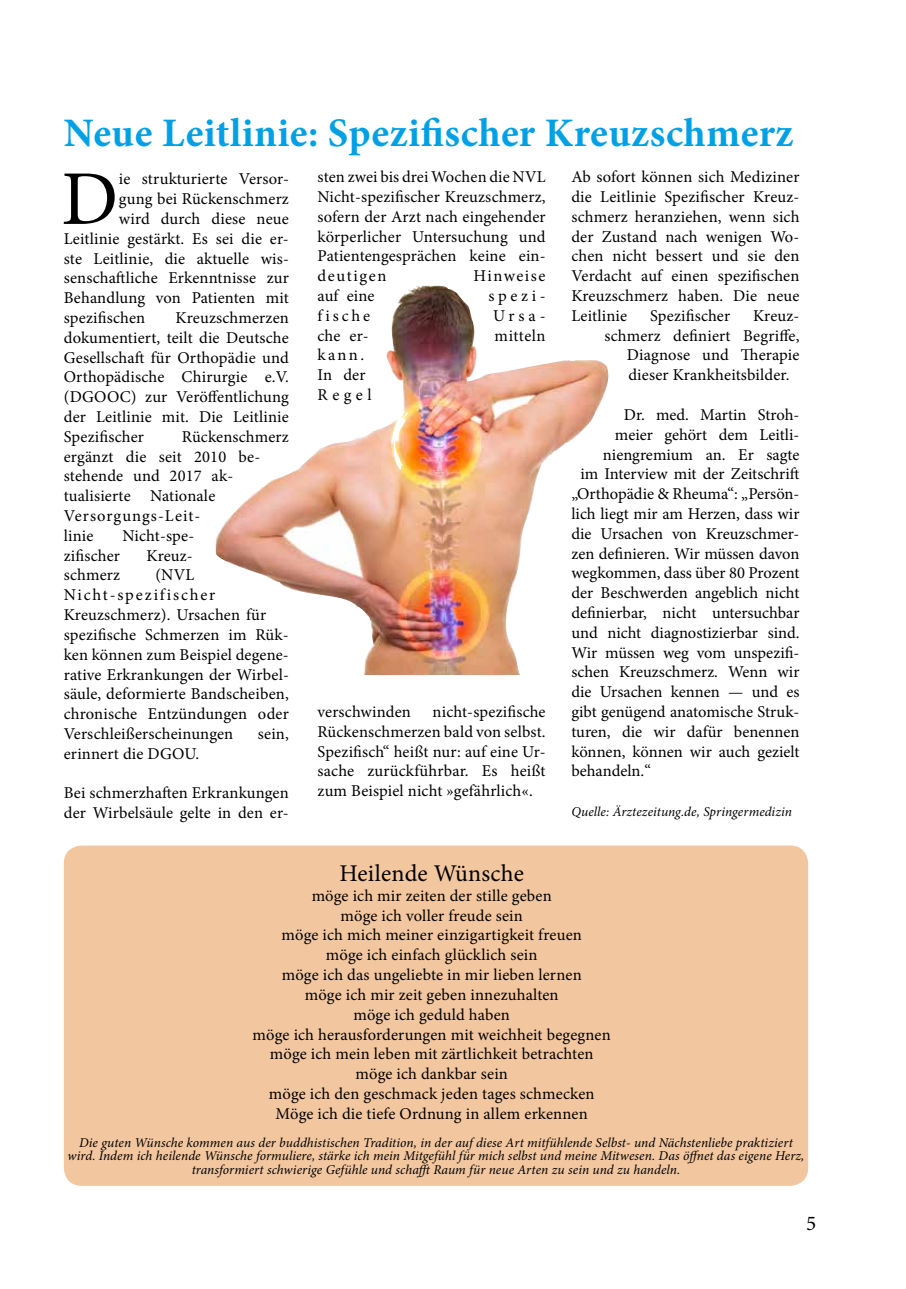
<style>
.page{position:relative;width:906px;height:1289px;background:#fff}
.page>*{position:absolute;margin:0;border:0;box-sizing:border-box;transform-origin:0 0}
.t1{font:77.4px "Minion Pro";color:#000}
.t2{font:700 40.5px "Minion Pro";letter-spacing:.01em;color:#00a1e4}
.t3{font:24px "Minion Pro";letter-spacing:.01em;color:#000}
.t4{font:21px "Minion Pro";color:#000}
.t5{font:16.5px/19.8px "Minion Pro";letter-spacing:.005em;color:#000;text-align:justify}
.t6{font:16.5px/19.8px "Minion Pro";letter-spacing:.145em;color:#000}
.t7{font:16.5px "Minion Pro";letter-spacing:.09em;color:#000}
.t8{font:16.5px "Minion Pro";letter-spacing:.03em;color:#000}
.t9{font:italic 13.5px/13.5px "Minion Pro";letter-spacing:.005em;color:#000;text-align:center}
</style>
<div class="page">
<img style="left:215px;top:285px;width:394px;height:390px">
<div style="left:64px;top:845px;width:744px;height:340px;background:#f2c69f;border-radius:18px"></div>
<h2 class="t2" style="left:64px;top:105px;width:731px">Neue Leitlinie: Spezifischer Kreuzschmerz</h2>
<h1 class="t1" style="left:61px;top:147px;width:58px">D</h1>
<p class="t5" style="left:119px;top:169px;width:171px">ie strukturierte Versor-</p>
<p class="t5" style="left:317px;top:167px;width:230px">sten zwei bis drei Wochen die NVL Nicht-spezifischer Kreuzschmerz, sofern der Arzt nach eingehender körperlicher Untersuchung und Patientengesprächen keine ein&shy;deutigen</p>
<p class="t5" style="left:571px;top:167px;width:230px">Ab sofort können sich Mediziner die Leitlinie Spezifischer Kreuz&shy;schmerz heranziehen, wenn sich der Zustand nach wenigen Wo&shy;chen nicht bessert und sie den Verdacht auf einen spezifischen Kreuzschmerz haben. Die neue Leitlinie</p>
<p class="t5" style="left:119px;top:189px;width:171px">gung bei Rückenschmerz</p>
<p class="t5" style="left:119px;top:209px;width:171px">wird durch diese neue</p>
<p class="t5" style="left:64px;top:229px;width:226px">Leitlinie gestärkt. Es sei die er-</p>
<p class="t5" style="left:64px;top:248px;width:227px">ste Leitlinie, die aktuelle wis-</p>
<p class="t5" style="left:64px;top:268px;width:227px">senschaftliche Erkenntnisse zur</p>
<p class="t5" style="left:64px;top:288px;width:226px">Behandlung von Patienten mit</p>
<p class="t5" style="left:64px;top:308px;width:83px">spezifischen</p>
<p class="t7" style="left:473px;top:265px;width:74px">Hinweise</p>
<p class="t5" style="left:317px;top:286px;width:59px">auf eine</p>
<p class="t5" style="left:488px;top:286px;width:59px">spezi-</p>
<p class="t5" style="left:317px;top:306px;width:54px">fische</p>
<p class="t5" style="left:493px;top:306px;width:54px">Ursa-</p>
<p class="t5" style="left:317px;top:325px;width:53px">che er-</p>
<p class="t8" style="left:494px;top:324px;width:52px">mitteln</p>
<p class="t6" style="left:317px;top:345px;width:55px">kann.<br>In der<br>Regel</p>
<p class="t5" style="left:650px;top:306px;width:82px">Spezifischer</p>
<p class="t5" style="left:753px;top:306px;width:48px">Kreuz-</p>
<p class="t5" style="left:604px;top:325px;width:197px">schmerz definiert Begriffe,</p>
<p class="t5" style="left:627px;top:345px;width:174px">Diagnose und Therapie</p>
<p class="t5" style="left:628px;top:365px;width:163px">dieser Krankheitsbilder.</p>
<p class="t5" style="left:624px;top:405px;width:177px">Dr. med. Martin Stroh-</p>
<p class="t5" style="left:615px;top:424px;width:186px">meier gehört dem Leitli-</p>
<p class="t5" style="left:603px;top:444px;width:198px">niengremium an. Er sagte</p>
<p class="t5" style="left:580px;top:464px;width:220px">im Interview mit der Zeitschrift</p>
<p class="t5" style="left:571px;top:484px;width:229px">„Orthopädie &amp; Rheuma“: „Persön-</p>
<p class="t5" style="left:571px;top:504px;width:229px">lich liegt mir am Herzen, dass wir</p>
<p class="t5" style="left:571px;top:523px;width:229px">die Ursachen von Kreuzschmer-</p>
<p class="t5" style="left:571px;top:543px;width:230px">zen definieren. Wir müssen davon</p>
<p class="t5" style="left:571px;top:563px;width:229px">wegkommen, dass über 80 Prozent</p>
<p class="t5" style="left:571px;top:583px;width:230px">der Beschwerden angeblich nicht</p>
<p class="t5" style="left:571px;top:603px;width:229px">definierbar, nicht untersuchbar</p>
<p class="t5" style="left:571px;top:622px;width:230px">und nicht diagnostizierbar sind.</p>
<p class="t5" style="left:571px;top:642px;width:229px">Wir müssen weg vom unspezifi-</p>
<p class="t5" style="left:571px;top:662px;width:230px">schen Kreuzschmerz. Wenn wir</p>
<p class="t5" style="left:571px;top:682px;width:230px">die Ursachen kennen — und es</p>
<p class="t5" style="left:571px;top:702px;width:230px">gibt genügend anatomische Struk-</p>
<p class="t5" style="left:571px;top:721px;width:229px">turen, die wir dafür benennen</p>
<p class="t5" style="left:571px;top:741px;width:230px">können, können wir auch gezielt</p>
<p class="t5" style="left:571px;top:761px;width:81px">behandeln.“</p>
<p class="t9" style="left:571px;top:805px;width:222px">Quelle: Ärztezeitung.de, Springermedizin</p>
<p class="t5" style="left:64px;top:308px;width:227px;text-indent:112px">Kreuzschmerzen dokumentiert, teilt die Deutsche Gesellschaft für Orthopädie und Orthopädische Chirurgie e.V. (DGOOC) zur Veröffentlichung der Leitlinie mit. Die Leitlinie Spezifischer</p>
<p class="t5" style="left:64px;top:427px;width:227px;text-align:left;text-indent:118px">Rückenschmerz ergänzt die seit 2010 be&shy;stehende und 2017 ak&shy;tualisierte Nationale<br>Versorgungs-Leit-<br>linie</p>
<p class="t5" style="left:123px;top:526px;width:73px">Nicht-spe-</p>
<p class="t5" style="left:64px;top:545px;width:58px">zifischer</p>
<p class="t5" style="left:146px;top:545px;width:48px">Kreuz-</p>
<p class="t5" style="left:64px;top:565px;width:58px">schmerz</p>
<p class="t5" style="left:64px;top:565px;width:227px;text-align:left;text-indent:92px">(NVL<br>Nicht-spezifischer<br>Kreuzschmerz). Ursachen für spezifische Schmerzen im Rüc&shy;ken können zum Beispiel degene&shy;rative Erkrankungen der Wirbel&shy;säule, deformierte Bandscheiben, chronische Entzündungen oder<br>Verschleißerscheinungen</p>
<p class="t5" style="left:317px;top:702px;width:95px">verschwinden</p>
<p class="t5" style="left:317px;top:702px;width:230px;text-indent:115px">nicht-spezifische Rückenschmerzen bald von selbst.<br>Spezifisch“ heißt nur: auf eine Ur&shy;sache zurückführbar. Es heißt zum Beispiel nicht »gefährlich«.</p>
<p class="t5" style="left:258px;top:724px;width:33px">sein,</p>
<p class="t5" style="left:64px;top:743px;width:137px">erinnert die DGOU.</p>
<p class="t5" style="left:64px;top:783px;width:226px">Bei schmerzhaften Erkrankungen der Wirbelsäule gelte in den er-</p>
<h3 class="t3" style="left:339px;top:857px;width:186px">Heilende Wünsche</h3>
<p class="t5" style="left:253px;top:885px;width:360px;text-align:center">möge ich mir zeiten der stille geben<br>möge ich voller freude sein<br>möge ich mich meiner einzigartigkeit freuen<br>möge ich einfach glücklich sein<br>möge ich das ungeliebte in mir lieben lernen<br>möge ich mir zeit geben innezuhalten<br>möge ich geduld haben<br>möge ich herausforderungen mit weichheit begegnen möge ich mein leben mit zärtlichkeit betrachten möge ich dankbar sein<br>möge ich den geschmack jeden tages schmecken Möge ich die tiefe Ordnung in allem erkennen</p>
<p class="t9" style="left:68px;top:1135px;width:738px">Die guten Wünsche kommen aus der buddhistischen Tradition, in der auf diese Art mitfühlende Selbst- und Nächstenliebe praktiziert wird. Indem ich heilende Wünsche formuliere, stärke ich mein Mitgefühl für mich selbst und meine Mitwesen. Das öffnet das eigene Herz, transformiert schwierige Gefühle und schafft Raum für neue Arten zu sein und zu handeln.</p>
<p class="t4" style="left:806px;top:1208px;width:12px">5</p>
</div>
